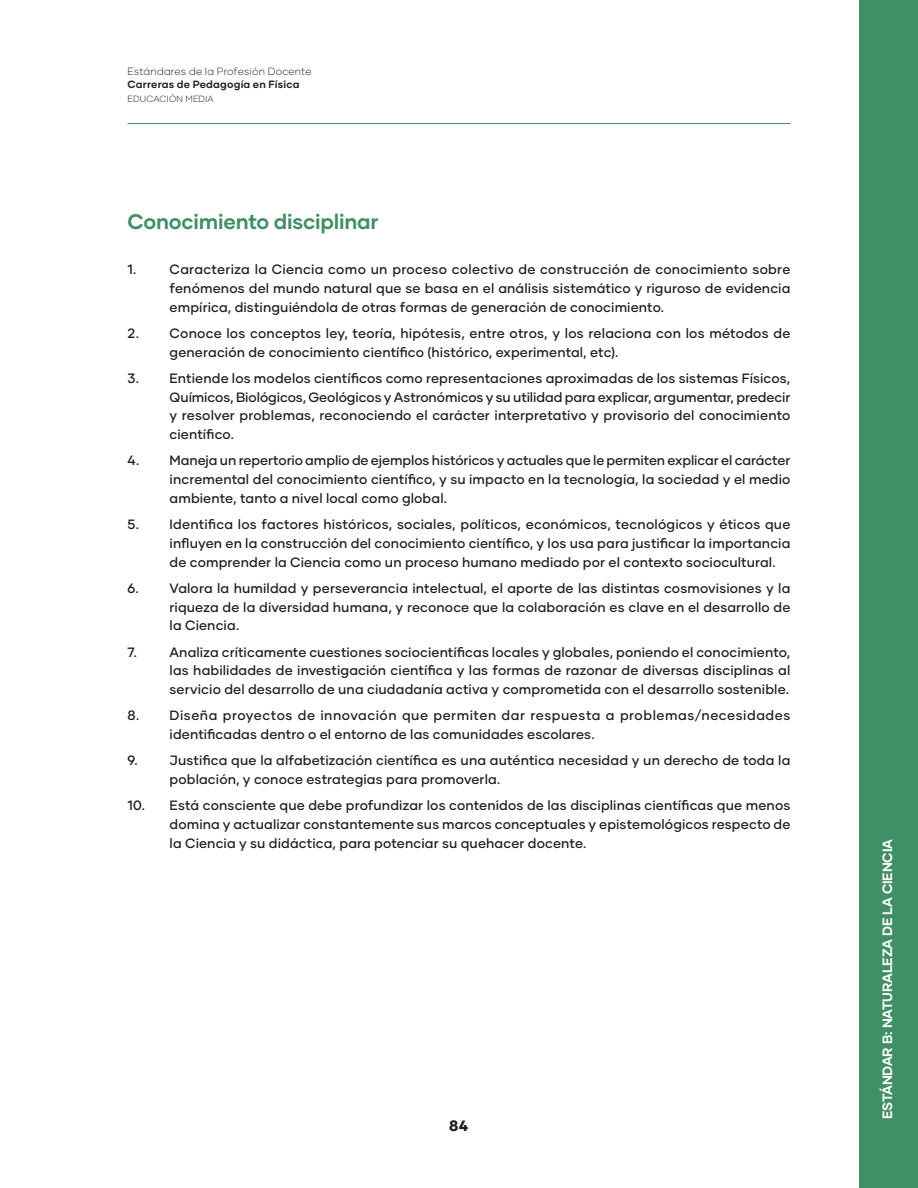
<style>
.page{position:relative;width:918px;height:1188px;background:#fff}
.page>*{position:absolute;margin:0;border:0;box-sizing:border-box;transform-origin:0 0}
.t1{font:700 21px "Gilmer";letter-spacing:-.01em;color:#408f66}
.t2{font:800 15px "Gilmer";color:#231f20}
.Bullets_Med_9_-_sin{font:500 13.5px/18.8px "Gilmer";letter-spacing:.01em;color:#231f20;text-align:justify}
.Bullets_Med_9_-_sin-2{font:500 13.5px/18.8px "Gilmer";letter-spacing:.03em;color:#231f20}
.t3{font:700 13.5px "Gilmer";letter-spacing:-.01em;color:#fff}
.t4{font:300 10.5px "Gilmer";letter-spacing:.015em;color:#231f20}
.t5{font:700 10.5px "Gilmer";letter-spacing:.02em;color:#231f20}
.t6{font:300 9px "Gilmer";letter-spacing:.025em;color:#231f20}
</style>
<div class="page">
<hr style="left:128px;top:123px;width:662px;height:1px;background:#408f66">
<div style="left:859px;top:0;width:59px;height:1188px;background:#408f66"></div>
<p class="t4" style="left:128px;top:64px;width:186px">Estándares de la Profesión Docente</p>
<p class="t5" style="left:128px;top:78px;width:173px">Carreras de Pedagogía en Física</p>
<p class="t6" style="left:128px;top:93px;width:88px">EDUCACIÓN MEDIA</p>
<p class="t1" style="left:128px;top:209px;width:253px">Conocimiento disciplinar</p>
<p class="Bullets_Med_9_-_sin" style="left:128px;top:260px;width:10px">1.</p>
<p class="Bullets_Med_9_-_sin" style="left:170px;top:260px;width:622px">Caracteriza la Ciencia como un proceso colectivo de construcción de conocimiento sobre fenómenos del mundo natural que se basa en el análisis sistemático y riguroso de evidencia empírica, distinguiéndola de otras formas de generación de conocimiento.</p>
<p class="Bullets_Med_9_-_sin" style="left:170px;top:324px;width:622px;text-indent:-42px">2. Conoce los conceptos ley, teoría, hipótesis, entre otros, y los relaciona con los métodos de generación de conocimiento científico (histórico, experimental, etc).</p>
<p class="Bullets_Med_9_-_sin" style="left:170px;top:369px;width:622px;text-indent:-42px">3. Entiende los modelos científicos como representaciones aproximadas de los sistemas Físicos, Químicos, Biológicos, Geológicos y Astronómicos y su utilidad para explicar, argumentar, predecir y resolver problemas, reconociendo el carácter interpretativo y provisorio del conocimiento científico.</p>
<p class="Bullets_Med_9_-_sin" style="left:170px;top:451px;width:622px;text-indent:-42px">4. Maneja un repertorio amplio de ejemplos históricos y actuales que le permiten explicar el carácter incremental del conocimiento científico, y su impacto en la tecnología, la sociedad y el medio ambiente, tanto a nivel local como global.</p>
<p class="Bullets_Med_9_-_sin" style="left:170px;top:515px;width:622px;text-indent:-42px">5. Identifica los factores históricos, sociales, políticos, económicos, tecnológicos y éticos que influyen en la construcción del conocimiento científico, y los usa para justificar la importancia de comprender la Ciencia como un proceso humano mediado por el contexto sociocultural.</p>
<p class="Bullets_Med_9_-_sin" style="left:170px;top:579px;width:622px;text-indent:-42px">6. Valora la humildad y perseverancia intelectual, el aporte de las distintas cosmovisiones y la riqueza de la diversidad humana, y reconoce que la colaboración es clave en el desarrollo de la Ciencia.</p>
<p class="Bullets_Med_9_-_sin" style="left:128px;top:642px;width:11px">7.</p>
<p class="Bullets_Med_9_-_sin" style="left:170px;top:642px;width:622px">Analiza críticamente cuestiones sociocientíficas locales y globales, poniendo el conocimiento, las habilidades de investigación científica y las formas de razonar de diversas disciplinas al servicio del desarrollo de una ciudadanía activa y comprometida con el desarrollo sostenible.</p>
<p class="Bullets_Med_9_-_sin-2" style="left:170px;top:706px;width:622px;text-indent:-42px">8. Diseña proyectos de innovación que permiten dar respuesta a problemas/necesidades identificadas dentro o el entorno de las comunidades escolares.</p>
<p class="Bullets_Med_9_-_sin" style="left:170px;top:751px;width:622px;text-indent:-42px">9. Justifica que la alfabetización científica es una auténtica necesidad y un derecho de toda la población, y conoce estrategias para promoverla.</p>
<p class="Bullets_Med_9_-_sin" style="left:170px;top:796px;width:622px;text-indent:-42px">10. Está consciente que debe profundizar los contenidos de las disciplinas científicas que menos domina y actualizar constantemente sus marcos conceptuales y epistemológicos respecto de la Ciencia y su didáctica, para potenciar su quehacer docente.</p>
<p class="t2" style="left:449px;top:1116px;width:21px">84</p>
<p class="t3" style="left:879px;top:1119px;width:281px;rotate:-90deg">ESTÁNDAR B: NATURALEZA DE LA CIENCIA</p>
</div>
